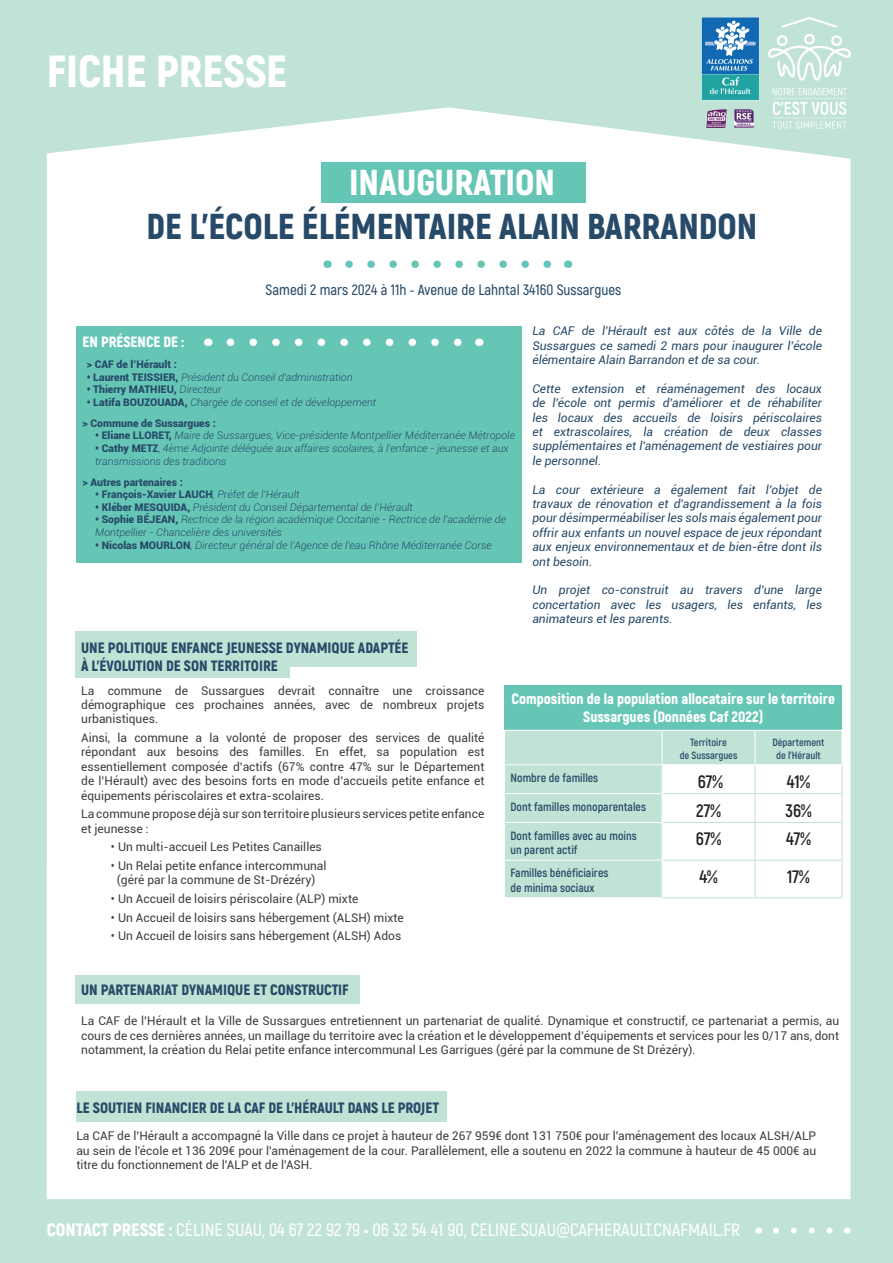
<style>
.page{position:relative;width:893px;height:1263px;background:#c1e3d5}
.page>*{position:absolute;margin:0;border:0;box-sizing:border-box;transform-origin:0 0}
.t1{font:900 45px "Akrobat";color:#fff}
.t2{font:900 36px "Akrobat";color:#274a69}
.t3{font:900 36px "Akrobat";color:#fff}
.t4{font:600 18px "Akrobat";color:#fff}
.t5{font:700 18px "Akrobat";color:#231f20}
.t6{font:900 15px/18px "Akrobat";color:#274a69}
.t7{font:900 15px/18px "Akrobat";color:#fff;text-align:center}
.t8{font:600 15px "Akrobat";color:#274a69}
.t9{font:12px/14.4px "Roboto";color:#3e3e3f;text-align:justify}
.t10{font:italic 12px/14.4px "Roboto";color:#274a69;text-align:justify}
.t11{font:700 12px/14.4px "Akrobat";color:#274a69}
.t12{font:italic 300 10.5px/12.6px "Roboto";color:#274a69}
.t13{font:900 10.5px/21px "Roboto";color:#274a69}
.t14{font:700 10.5px/12.6px "Akrobat";color:#274a69;text-align:center}
.s1{font-weight:900;font-style:normal}
.s2{font-weight:300;font-style:italic}
.s3{font-weight:900}
</style>
<div class="page">
<div style="left:47px;top:107px;width:803px;height:1092px;background:#fff"></div>
<img style="left:702px;top:18px;width:56px;height:114px">
<img style="left:768px;top:18px;width:82px;height:110px">
<div style="left:321px;top:162px;width:265px;height:41px;background:#66c6b6"></div>
<svg style="left:349px;top:260px;width:208px;height:8px;background:#d9f0ec"></svg>
<div style="left:76px;top:326px;width:446px;height:237px;background:#66c6b6"></div>
<div style="left:76px;top:631px;width:341px;height:36px;background:#c1e3d5"></div>
<div style="left:76px;top:976px;width:284px;height:28px;background:#c1e3d5"></div>
<div style="left:76px;top:1091px;width:370px;height:31px;background:#c1e3d5"></div>
<svg style="left:230px;top:339px;width:232px;height:7px"></svg>
<svg style="left:776px;top:1227px;width:57px;height:6px"></svg>
<div style="left:504px;top:685px;width:338px;height:45px;background:#66c6b6"></div>
<svg style="left:505px;top:731px;width:337px;height:166px"></svg>
<hr style="left:662px;top:793px;width:93px;height:1px;background:#c1e3d5">
<hr style="left:755px;top:793px;width:87px;height:1px;background:#c1e3d5">
<svg style="left:755px;top:765px;width:1px;height:57px"></svg>
<svg style="left:842px;top:765px;width:1px;height:57px"></svg>
<hr style="left:662px;top:822px;width:93px;height:1px;background:#c1e3d5">
<hr style="left:755px;top:822px;width:87px;height:1px;background:#c1e3d5">
<hr style="left:755px;top:823px;width:1px;height:37px;background:#c1e3d5">
<hr style="left:842px;top:823px;width:1px;height:37px;background:#c1e3d5">
<hr style="left:662px;top:860px;width:93px;height:1px;background:#c1e3d5">
<hr style="left:755px;top:860px;width:87px;height:1px;background:#c1e3d5">
<hr style="left:755px;top:860px;width:1px;height:37px;background:#c1e3d5">
<hr style="left:842px;top:860px;width:1px;height:37px;background:#c1e3d5">
<hr style="left:662px;top:897px;width:93px;height:1px;background:#c1e3d5">
<hr style="left:755px;top:897px;width:87px;height:1px;background:#c1e3d5">
<hr style="left:504px;top:730px;width:158px;height:1px;background:#fff">
<hr style="left:504px;top:731px;width:1px;height:33px;background:#fff">
<hr style="left:662px;top:730px;width:93px;height:1px;background:#fff">
<hr style="left:662px;top:731px;width:1px;height:33px;background:#fff">
<hr style="left:755px;top:730px;width:87px;height:1px;background:#fff">
<hr style="left:755px;top:731px;width:1px;height:33px;background:#fff">
<hr style="left:842px;top:731px;width:1px;height:33px;background:#fff">
<hr style="left:662px;top:764px;width:93px;height:1px;background:#fff">
<hr style="left:755px;top:764px;width:87px;height:1px;background:#fff">
<hr style="left:504px;top:764px;width:158px;height:1px;background:#fff">
<hr style="left:504px;top:793px;width:158px;height:1px;background:#fff">
<svg style="left:504px;top:765px;width:1px;height:57px"></svg>
<svg style="left:662px;top:765px;width:1px;height:57px"></svg>
<hr style="left:504px;top:822px;width:158px;height:1px;background:#fff">
<hr style="left:504px;top:823px;width:1px;height:37px;background:#fff">
<hr style="left:662px;top:823px;width:1px;height:37px;background:#fff">
<hr style="left:504px;top:860px;width:158px;height:1px;background:#fff">
<hr style="left:504px;top:860px;width:1px;height:37px;background:#fff">
<hr style="left:662px;top:860px;width:1px;height:37px;background:#fff">
<hr style="left:504px;top:897px;width:158px;height:1px;background:#fff">
<div style="left:76px;top:656px;width:214px;height:22px;background:#c1e3d5"></div>
<h1 class="t1" style="left:47px;top:42px;width:242px">FICHE PRESSE</h1>
<h2 class="t3" style="left:349px;top:159px;width:207px">INAUGURATION</h2>
<h2 class="t2" style="left:147px;top:203px;width:612px">DE L'ÉCOLE ÉLÉMENTAIRE ALAIN BARRANDON</h2>
<p class="t8" style="left:266px;top:280px;width:357px">Samedi 2 mars 2024 à 11h - Avenue de Lahntal 34160 Sussargues</p>
<p class="t10" style="left:532px;top:323px;width:291px">La CAF de l'Hérault est aux côtés de la Ville de Sussargues ce samedi 2 mars pour inaugurer l’école élémentaire Alain Barrandon et de sa cour.</p>
<p class="t10" style="left:532px;top:381px;width:291px">Cette extension et réaménagement des locaux de l'école ont permis d’améliorer et de réhabiliter les locaux des accueils de loisirs périscolaires et extrascolaires, la création de deux classes supplémentaires et l'aménagement de vestiaires pour le personnel.</p>
<p class="t10" style="left:532px;top:482px;width:291px">La cour extérieure a également fait l’objet de travaux de rénovation et d'agrandissement à la fois pour désimperméabiliser les sols mais également pour offrir aux enfants un nouvel espace de jeux répondant aux enjeux environnementaux et de bien-être dont ils ont besoin.</p>
<p class="t10" style="left:532px;top:582px;width:291px">Un projet co-construit au travers d'une large concertation avec les usagers, les enfants, les animateurs et les parents.</p>
<p class="t7" style="left:83px;top:333px;width:103px">EN PRÉSENCE DE :</p>
<p class="t13" style="left:87px;top:353px;width:92px">&gt; CAF de l’Hérault :</p>
<p class="t12" style="left:87px;top:370px;width:267px"><span class="s1">• Laurent TEISSIER,</span> Président du Conseil d'administration</p>
<p class="t13" style="left:87px;top:378px;width:136px">• Thierry MATHIEU, <span class="s2">Directeur</span></p>
<p class="t13" style="left:83px;top:391px;width:295px;text-indent:4px">• Latifa BOUZOUADA, <span class="s2">Chargée de conseil et de développement </span>&gt; Commune de Sussargues :</p>
<p class="t12" style="left:95px;top:429px;width:421px"><span class="s1">• Eliane LLORET,</span> Maire de Sussargues, Vice-présidente Montpellier Méditerranée Métropole</p>
<p class="t12" style="left:95px;top:442px;width:415px"><span class="s1">• Cathy METZ</span>, 4ème Adjointe déléguée aux affaires scolaires, à l’enfance - jeunesse et aux transmissions des traditions</p>
<p class="t13" style="left:83px;top:471px;width:102px">&gt; Autres partenaires :</p>
<p class="t13" style="left:95px;top:483px;width:206px">• François-Xavier LAUCH<span class="s2">, Préfet de l'Hérault</span></p>
<p class="t12" style="left:95px;top:500px;width:319px"><span class="s1">• Kléber MESQUIDA,</span> Président du Conseil Départemental de l’Hérault</p>
<p class="t12" style="left:95px;top:513px;width:412px"><span class="s1">• Sophie BÉJEAN,</span> Rectrice de la région académique Occitanie - Rectrice de l'académie de<br>Montpellier - Chancelière des universités</p>
<p class="t12" style="left:95px;top:538px;width:398px"><span class="s1">• Nicolas MOURLON</span>, Directeur général de l’Agence de l’eau Rhône Méditerranée Corse</p>
<p class="t6" style="left:81px;top:639px;width:329px">UNE POLITIQUE ENFANCE JEUNESSE DYNAMIQUE ADAPTÉE<br>À L'ÉVOLUTION DE SON TERRITOIRE</p>
<p class="t9" style="left:81px;top:683px;width:405px">La commune de Sussargues devrait connaître une croissance démographique ces prochaines années, avec de nombreux projets urbanistiques.</p>
<p class="t9" style="left:81px;top:730px;width:405px">Ainsi, la commune a la volonté de proposer des services de qualité répondant aux besoins des familles. En effet, sa population est essentiellement composée d’actifs (67% contre 47% sur le Département de l’Hérault) avec des besoins forts en mode d’accueils petite enfance et équipements périscolaires et extra-scolaires.</p>
<p class="t9" style="left:81px;top:806px;width:405px">La commune propose déjà sur son territoire plusieurs services petite enfance et jeunesse :</p>
<p class="t9" style="left:111px;top:839px;width:212px">• Un multi-accueil Les Petites Canailles</p>
<p class="t9" style="left:111px;top:858px;width:217px;text-align:center">• Un Relai petite enfance intercommunal (géré par la commune de St-Drézéry)</p>
<p class="t9" style="left:111px;top:891px;width:249px">• Un Accueil de loisirs périscolaire (ALP) mixte</p>
<p class="t9" style="left:111px;top:910px;width:294px">• Un Accueil de loisirs sans hébergement (ALSH) mixte</p>
<p class="t9" style="left:111px;top:928px;width:292px">• Un Accueil de loisirs sans hébergement (ALSH) Ados</p>
<p class="t6" style="left:81px;top:981px;width:269px">UN PARTENARIAT DYNAMIQUE ET CONSTRUCTIF</p>
<p class="t7" style="left:512px;top:689px;width:325px">Composition de la population allocataire sur le territoire<br>Sussargues (Données Caf 2022)</p>
<p class="t14" style="left:680px;top:736px;width:59px">Territoire<br>de Sussargues</p>
<p class="t14" style="left:773px;top:736px;width:53px">Département de l’Hérault</p>
<p class="t11" style="left:510px;top:770px;width:89px">Nombre de familles</p>
<h3 class="t5" style="left:698px;top:770px;width:27px">67%</h3>
<h3 class="t5" style="left:787px;top:770px;width:25px">41%</h3>
<p class="t11" style="left:510px;top:799px;width:137px">Dont familles monoparentales</p>
<h3 class="t5" style="left:696px;top:799px;width:26px">27%</h3>
<h3 class="t5" style="left:785px;top:799px;width:28px">36%</h3>
<p class="t11" style="left:510px;top:828px;width:128px">Dont familles avec au moins un parent actif</p>
<h3 class="t5" style="left:696px;top:828px;width:27px">67%</h3>
<h3 class="t5" style="left:786px;top:828px;width:26px">47%</h3>
<p class="t11" style="left:510px;top:866px;width:99px">Familles bénéficiaires de minima sociaux</p>
<h3 class="t5" style="left:699px;top:865px;width:20px">4%</h3>
<h3 class="t5" style="left:787px;top:865px;width:24px">17%</h3>
<p class="t9" style="left:81px;top:1013px;width:759px">La CAF de l’Hérault et la Ville de Sussargues entretiennent un partenariat de qualité. Dynamique et constructif, ce partenariat a permis, au cours de ces dernières années, un maillage du territoire avec la création et le développement d’équipements et services pour les 0/17 ans, dont notamment, la création du Relai petite enfance intercommunal Les Garrigues (géré par la commune de St Drézéry).</p>
<p class="t6" style="left:77px;top:1099px;width:364px">LE SOUTIEN FINANCIER DE LA CAF DE L’HÉRAULT DANS LE PROJET</p>
<p class="t9" style="left:76px;top:1128px;width:741px">La CAF de l’Hérault a accompagné la Ville dans ce projet à hauteur de 267 959€ dont 131 750€ pour l'aménagement des locaux ALSH/ALP au sein de l'école et 136 209€ pour l'aménagement de la cour. Parallèlement, elle a soutenu en 2022 la commune à hauteur de 45 000€ au titre du fonctionnement de l'ALP et de l'ASH.</p>
<h3 class="t4" style="left:47px;top:1219px;width:695px"><span class="s3">CONTACT PRESSE :</span> CÉLINE SUAU, 04 67 22 92 79 <span class="s3">•</span> 06 32 54 41 90, CELINE.SUAU@CAFHERAULT.CNAFMAIL.FR</h3>
</div>
